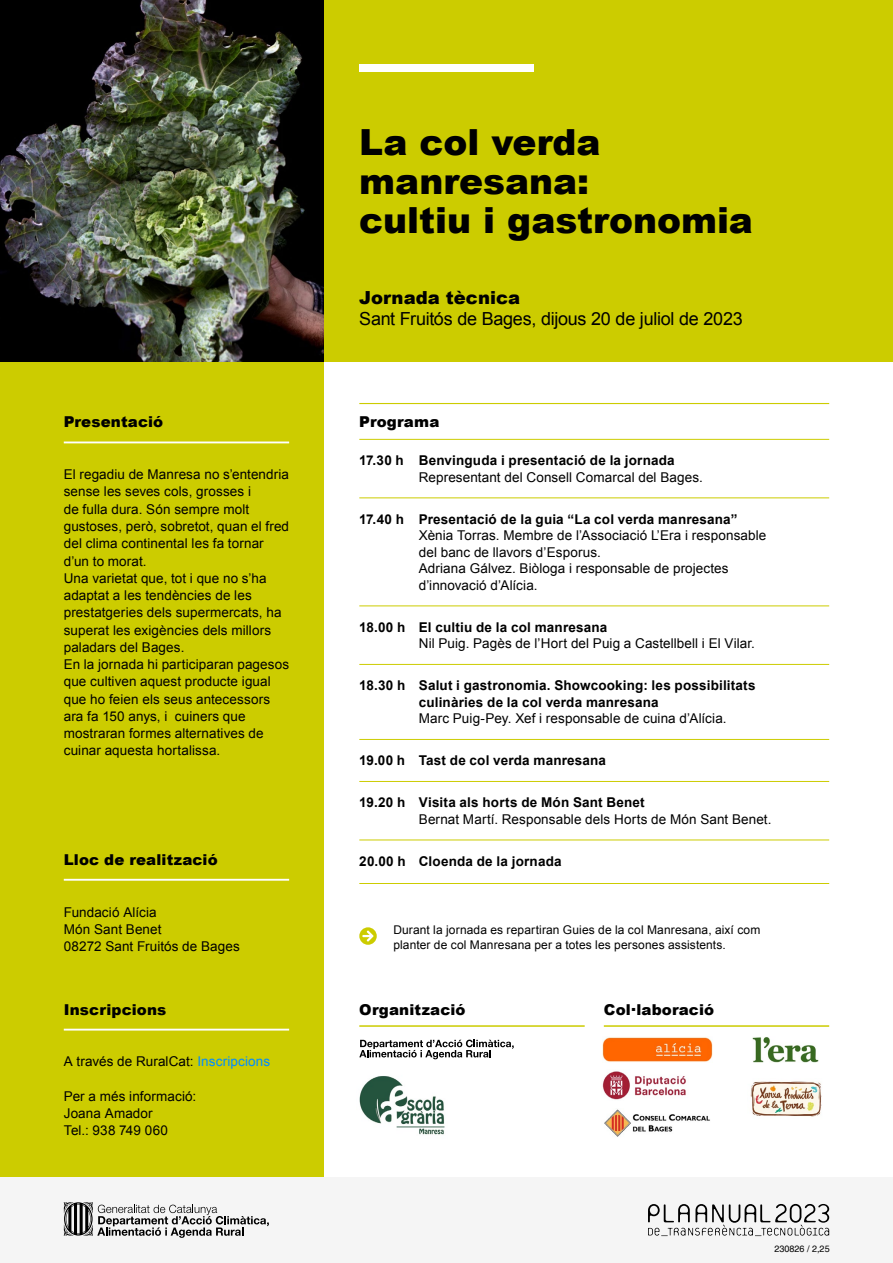
<style>
.page{position:relative;width:893px;height:1263px;background:#fff}
.page>*{position:absolute;margin:0;border:0;box-sizing:border-box;transform-origin:0 0}
.t1{font:900 36px/39px "Arial";color:#000}
.t2{font:18px "Arial";letter-spacing:-.015em;color:#000}
.t3{font:900 18px "Arial";letter-spacing:.005em;color:#000}
.t4{font:900 15px "Arial";letter-spacing:.01em;color:#000}
.P4{font:13.5px/17.2px "Arial";letter-spacing:.005em;color:#000}
.P1{font:13.5px/16.5px "Arial";letter-spacing:.005em;color:#000}
.P1-2{font:700 13.5px/16.5px "Arial";letter-spacing:.015em;color:#000}
.P4-2{font:12px/15px "Arial";letter-spacing:.01em;color:#000}
.t5{font:9px "Helvetica";color:#000}
.s1{color:#008cff}
.s2{font-weight:400}
.s3{font-weight:700}
</style>
<div class="page">
<div style="left:0;top:361px;width:323px;height:817px;background:#cc0"></div>
<div style="left:323px;top:0;width:570px;height:361px;background:#cc0"></div>
<div style="left:0;top:1178px;width:893px;height:85px;background:#f5f5f5"></div>
<svg style="left:64px;top:1202px;width:205px;height:36px"></svg>
<div style="left:359px;top:64px;width:175px;height:7px;background:#fff"></div>
<svg style="left:648px;top:1204px;width:181px;height:32px"></svg>
<hr style="left:359px;top:403px;width:470px;height:1px;background:#cc0">
<hr style="left:359px;top:439px;width:470px;height:1px;background:#cc0">
<hr style="left:359px;top:497px;width:470px;height:1px;background:#cc0">
<hr style="left:359px;top:605px;width:470px;height:1px;background:#cc0">
<hr style="left:359px;top:664px;width:470px;height:1px;background:#cc0">
<hr style="left:359px;top:739px;width:470px;height:1px;background:#cc0">
<hr style="left:359px;top:781px;width:470px;height:1px;background:#cc0">
<hr style="left:359px;top:839px;width:470px;height:1px;background:#cc0">
<hr style="left:359px;top:883px;width:470px;height:1px;background:#cc0">
<hr style="left:64px;top:441px;width:225px;height:2px;background:#fff">
<hr style="left:64px;top:879px;width:225px;height:2px;background:#fff">
<hr style="left:64px;top:1029px;width:225px;height:1px;background:#fff">
<hr style="left:359px;top:1025px;width:226px;height:2px;background:#cc0">
<hr style="left:604px;top:1025px;width:225px;height:2px;background:#cc0">
<svg style="left:359px;top:927px;width:18px;height:18px"></svg>
<img style="left:0;top:0;width:323px;height:361px">
<img style="left:603px;top:1037px;width:109px;height:25px">
<img style="left:604px;top:1109px;width:106px;height:28px">
<img style="left:602px;top:1071px;width:84px;height:29px">
<img style="left:359px;top:1059px;width:86px;height:76px">
<img style="left:753px;top:1037px;width:66px;height:25px">
<img style="left:750px;top:1081px;width:72px;height:36px">
<svg style="left:359px;top:1040px;width:155px;height:19px"></svg>
<h6 class="t4" style="left:64px;top:411px;width:101px">Presentació</h6>
<p class="P4" style="left:64px;top:466px;width:227px">El regadiu de Manresa no s’entendria sense les seves cols, grosses i<br>de fulla dura. Són sempre molt gustoses, però, sobretot, quan el fred del clima continental les fa tornar d’un to morat.</p>
<p class="P4" style="left:64px;top:569px;width:219px">Una varietat que, tot i que no s’ha adaptat a les tendències de les prestatgeries dels supermercats, ha superat les exigències dels millors paladars del Bages.</p>
<p class="P4" style="left:64px;top:656px;width:227px">En la jornada hi participaran pagesos que cultiven aquest producte igual que ho feien els seus antecessors ara fa 150 anys, i cuiners que mostraran formes alternatives de cuinar aquesta hortalissa.</p>
<h6 class="t4" style="left:64px;top:848px;width:155px">Lloc de realització</h6>
<p class="P4" style="left:64px;top:903px;width:94px">Fundació Alícia</p>
<p class="P4" style="left:64px;top:920px;width:99px">Món Sant Benet</p>
<p class="P4" style="left:64px;top:938px;width:178px">08272 Sant Fruitós de Bages</p>
<h6 class="t4" style="left:64px;top:998px;width:104px">Inscripcions</h6>
<p class="P4" style="left:64px;top:1053px;width:208px">A través de RuralCat: <span class="s1">Inscripcions</span></p>
<p class="P4" style="left:64px;top:1088px;width:134px">Per a més informació:</p>
<p class="P4" style="left:64px;top:1105px;width:90px">Joana Amador</p>
<p class="P4" style="left:64px;top:1122px;width:106px">Tel.: 938 749 060</p>
<h1 class="t1" style="left:359px;top:122px;width:395px">La col verda manresana:<br>cultiu i gastronomia</h1>
<h2 class="t3" style="left:359px;top:285px;width:162px">Jornada tècnica</h2>
<h3 class="t2" style="left:359px;top:307px;width:385px">Sant Fruitós de Bages, dijous 20 de juliol de 2023</h3>
<h4 class="t4" style="left:359px;top:411px;width:82px">Programa</h4>
<p class="P1-2" style="left:419px;top:452px;width:286px;text-indent:-60px">17.30 h Benvinguda i presentació de la jornada<br><span class="s2">Representant del Consell Comarcal del Bages.</span></p>
<p class="P1" style="left:419px;top:511px;width:349px;text-indent:-60px"><span class="s3">17.40 h Presentació de la guia “La col verda manresana” </span>Xènia Torras. Membre de l’Associació L’Era i responsable del banc de llavors d’Esporus.<br>Adriana Gálvez. Biòloga i responsable de projectes d’innovació d’Alícia.</p>
<p class="P1" style="left:419px;top:619px;width:338px;text-indent:-60px"><span class="s3">18.00 h El cultiu de la col manresana<br></span>Nil Puig. Pagès de l’Hort del Puig a Castellbell i El Vilar.</p>
<p class="P1-2" style="left:419px;top:677px;width:338px;text-indent:-60px">18.30 h Salut i gastronomia. Showcooking: les possibilitats culinàries de la col verda manresana<br><span class="s2">Marc Puig-Pey. Xef i responsable de cuina d’Alícia.</span></p>
<p class="P1-2" style="left:359px;top:752px;width:248px">19.00 h Tast de col verda manresana</p>
<p class="P1" style="left:419px;top:794px;width:354px;text-indent:-60px"><span class="s3">19.20 h Visita als horts de Món Sant Benet<br></span>Bernat Martí. Responsable dels Horts de Món Sant Benet.</p>
<p class="P1-2" style="left:359px;top:853px;width:204px">20.00 h Cloenda de la jornada</p>
<p class="P4-2" style="left:393px;top:922px;width:369px">Durant la jornada es repartiran Guies de la col Manresana, així com planter de col Manresana per a totes les persones assistents.</p>
<h5 class="t4" style="left:359px;top:998px;width:108px">Organització</h5>
<h5 class="t4" style="left:604px;top:998px;width:112px">Col·laboració</h5>
<p class="t5" style="left:775px;top:1243px;width:57px">230826 / 2,25</p>
</div>
